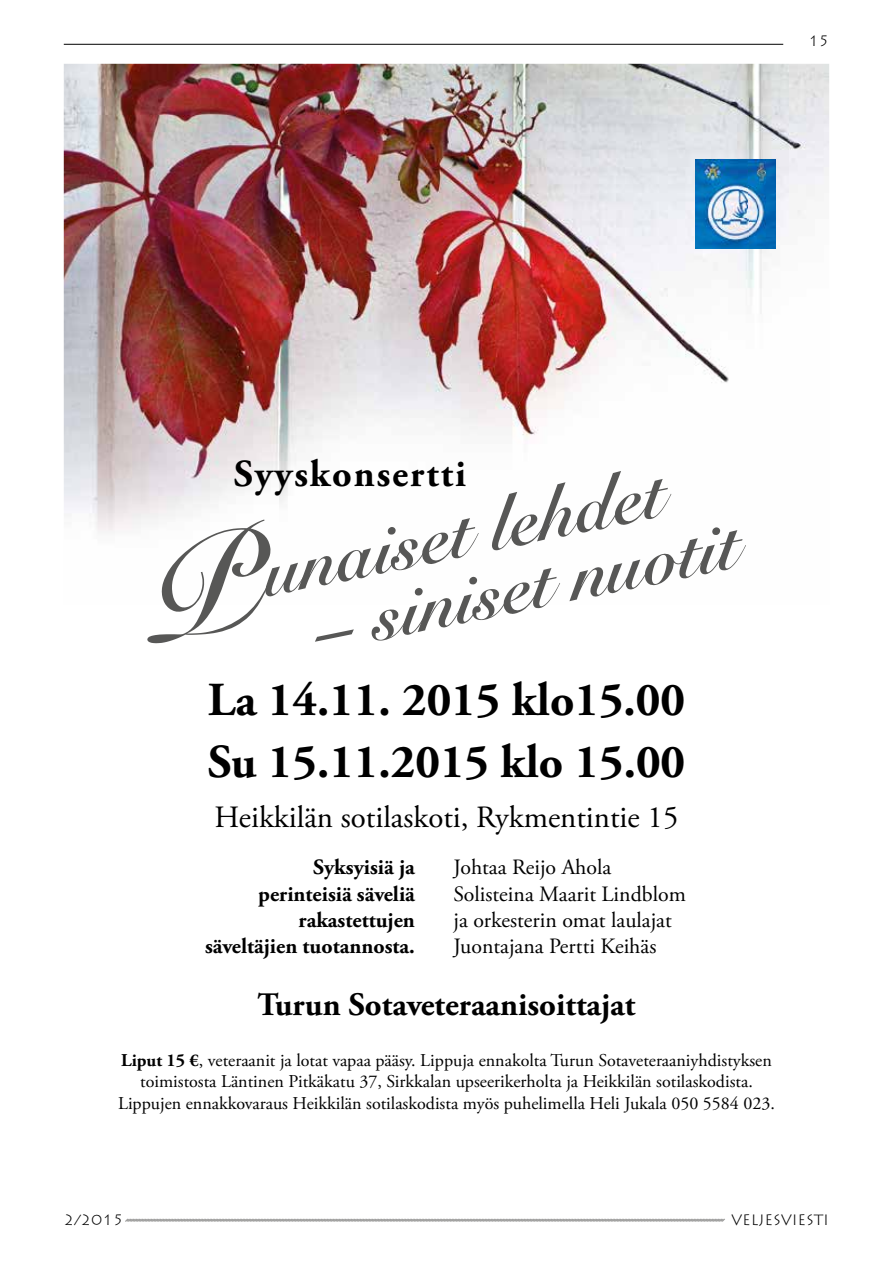
<style>
.page{position:relative;width:893px;height:1263px;background:#fff}
.page>*{position:absolute;margin:0;border:0;box-sizing:border-box;transform-origin:0 0}
.t1{font:700 75.15px "Snell Roundhand";color:#575756}
.t2{font:700 47.25px/61.9px "Adobe Garamond Pro";color:#000}
.t3{font:700 38.25px "Adobe Garamond Pro";letter-spacing:.05em;color:#000}
.t4{font:700 32.7px "Adobe Garamond Pro";color:#000}
.t5{font:30.9px "Adobe Garamond Pro";color:#000}
.t6{font:21.75px/26.2px "Adobe Garamond Pro";color:#000}
.t7{font:700 21.75px/26.2px "Adobe Garamond Pro";color:#000;text-align:right}
.t8{font:18px/21.6px "Adobe Garamond Pro";color:#000;text-align:center}
.t9{font:300 15px "Lithos Pro";color:#000}
.s1{font-size:132px}
.s2{font-weight:700}
</style>
<div class="page">
<svg style="left:125px;top:1218px;width:600px;height:4px"></svg>
<hr style="left:64px;top:44px;width:719px;height:1px;background:#000">
<img style="left:64px;top:64px;width:765px;height:468px">
<img style="left:696px;top:159px;width:79px;height:89px">
<p class="t9" style="left:808px;top:33px;width:23px">15</p>
<h3 class="t3" style="left:234px;top:451px;width:234px">Syyskonsertti</h3>
<h1 class="t1" style="left:134px;top:546px;width:529px;rotate:-12deg"><span class="s1">P</span> unaiset lehdet</h1>
<h1 class="t1" style="left:305px;top:577px;width:431px;rotate:-12deg">– siniset nuotit</h1>
<h2 class="t2" style="left:208px;top:670px;width:479px">La 14.11. 2015 klo15.00<br>Su 15.11.2015 klo 15.00</h2>
<h3 class="t5" style="left:215px;top:799px;width:465px">Heikkilän sotilaskoti, Rykmentintie 15</h3>
<p class="t7" style="left:205px;top:855px;width:211px">Syksyisiä ja<br>perinteisiä säveliä rakastettujen säveltäjien tuotannosta.</p>
<p class="t6" style="left:454px;top:855px;width:234px">Johtaa Reijo Ahola<br>Solisteina Maarit Lindblom ja orkesterin omat laulajat<br>Juontajana Pertti Keihäs</p>
<h3 class="t4" style="left:258px;top:986px;width:379px">Turun Sotaveteraanisoittajat</h3>
<p class="t8" style="left:118px;top:1050px;width:658px"><span class="s2">Liput 15 €</span>, veteraanit ja lotat vapaa pääsy. Lippuja ennakolta Turun Sotaveteraaniyhdistyksen toimistosta Läntinen Pitkäkatu 37, Sirkkalan upseerikerholta ja Heikkilän sotilaskodista.<br>Lippujen ennakkovaraus Heikkilän sotilaskodista myös puhelimella Heli Jukala 050 5584 023.</p>
<p class="t9" style="left:64px;top:1211px;width:61px">2/2015</p>
<p class="t9" style="left:731px;top:1211px;width:100px">VELJESVIESTI</p>
</div>
